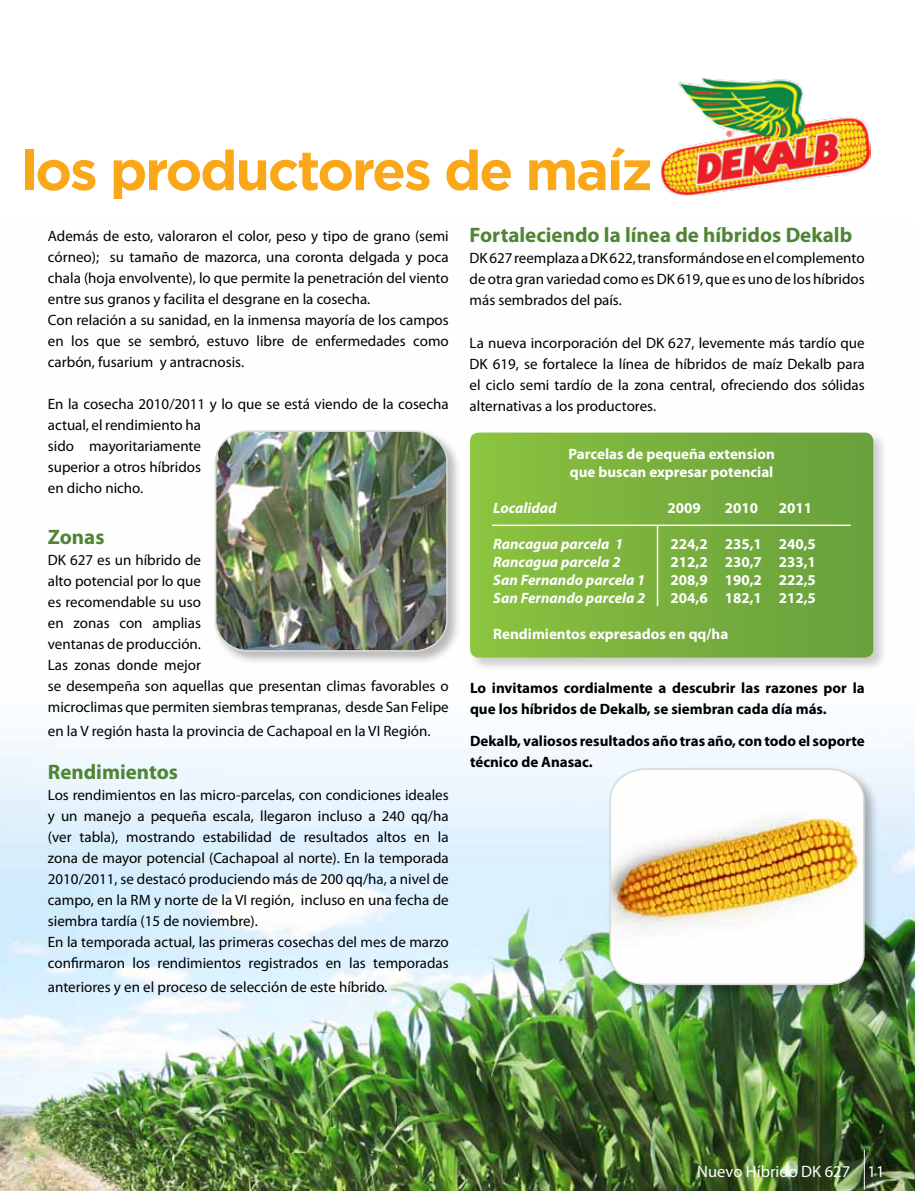
<style>
.page{position:relative;width:915px;height:1191px;background:#fff}
.page>*{position:absolute;margin:0;border:0;box-sizing:border-box;transform-origin:0 0}
.t1{font:700 55.5px "Gotham";letter-spacing:-.04em;color:#faa81a}
.t2{font:700 21px "Myriad Pro";color:#508534}
.t3{font:16.5px "Myriad Pro";color:#fff}
.t4{font:15px/21px "Myriad Pro";color:#000}
.t5{font:700 15px/21px "Myriad Pro";color:#000}
.t6{font:700 15px/18px "Myriad Pro";color:#fff}
.t7{font:italic 700 15px "Myriad Pro";color:#fff}
</style>
<div class="page">
<img style="left:0;top:740px;width:914px;height:451px">
<img style="left:661px;top:78px;width:209px;height:117px">
<div style="left:607px;top:766px;width:271px;height:233px;background:#000;opacity:.28"></div>
<img style="left:608px;top:767px;width:257px;height:219px">
<div style="left:467px;top:430px;width:420px;height:242px;background:#000;opacity:.2"></div>
<svg style="left:470px;top:432px;width:403px;height:225px;background:#79b13e"></svg>
<hr style="left:492px;top:524px;width:358px;height:2px;background:#fff">
<hr style="left:656px;top:525px;width:2px;height:81px;background:#fff">
<div style="left:212px;top:428px;width:249px;height:238px;background:#000;opacity:.28"></div>
<img style="left:215px;top:431px;width:232px;height:220px">
<div style="left:215px;top:430px;width:232px;height:221px;border:2px solid #d8dad9;border-radius:32px"></div>
<hr style="left:863px;top:1149px;width:1px;height:40px;background:#fff">
<h1 class="t1" style="left:21px;top:134px;width:633px">los productores de maíz</h1>
<h2 class="t2" style="left:469px;top:222px;width:384px">Fortaleciendo la línea de híbridos Dekalb</h2>
<p class="t4" style="left:469px;top:248px;width:396px;text-align:justify">DK 627 reemplaza a DK 622, transformándose en el complemento de otra gran variedad como es DK 619, que es uno de los híbridos más sembrados del país.</p>
<p class="t4" style="left:469px;top:332px;width:396px;text-align:justify">La nueva incorporación del DK 627, levemente más tardío que DK 619, se fortalece la línea de híbridos de maíz Dekalb para el ciclo semi tardío de la zona central, ofreciendo dos sólidas alternativas a los productores.</p>
<p class="t4" style="left:48px;top:226px;width:402px">Además de esto, valoraron el color, peso y tipo de grano (semi córneo); su tamaño de mazorca, una coronta delgada y poca chala (hoja envolvente), lo que permite la penetración del viento entre sus granos y facilita el desgrane en la cosecha.<br>Con relación a su sanidad, en la inmensa mayoría de los campos en los que se sembró, estuvo libre de enfermedades como carbón, fusarium y antracnosis.</p>
<p class="t4" style="left:48px;top:394px;width:402px">En la cosecha 2010/2011 y lo que se está viendo de la cosecha actual, el rendimiento ha<br>sido mayoritariamente<br>superior a otros híbridos<br>en dicho nicho.</p>
<h2 class="t2" style="left:48px;top:523px;width:58px">Zonas</h2>
<p class="t4" style="left:48px;top:549px;width:402px">DK 627 es un híbrido de<br>alto potencial por lo que<br>es recomendable su uso<br>en zonas con amplias<br>ventanas de producción.<br>Las zonas donde mejor<br>se desempeña son aquellas que presentan climas favorables o microclimas que permiten siembras tempranas, desde San Felipe</p>
<p class="t4" style="left:48px;top:720px;width:384px">en la V región hasta la provincia de Cachapoal en la VI Región.</p>
<h2 class="t2" style="left:48px;top:758px;width:132px">Rendimientos</h2>
<p class="t4" style="left:48px;top:784px;width:402px">Los rendimientos en las micro-parcelas, con condiciones ideales y un manejo a pequeña escala, llegaron incluso a 240 qq/ha (ver tabla), mostrando estabilidad de resultados altos en la zona de mayor potencial (Cachapoal al norte). En la temporada 2010/2011, se destacó produciendo más de 200 qq/ha, a nivel de campo, en la RM y norte de la VI región, incluso en una fecha de siembra tardía (15 de noviembre).<br>En la temporada actual, las primeras cosechas del mes de marzo confirmaron los rendimientos registrados en las temporadas</p>
<p class="t4" style="left:48px;top:976px;width:341px">anteriores y en el proceso de selección de este híbrido.</p>
<p class="t6" style="left:568px;top:444px;width:208px">Parcelas de pequeña extension que buscan expresar potencial</p>
<p class="t7" style="left:493px;top:498px;width:65px">Localidad</p>
<p class="t6" style="left:667px;top:498px;width:35px">2009</p>
<p class="t6" style="left:724px;top:498px;width:35px">2010</p>
<p class="t6" style="left:778px;top:498px;width:35px">2011</p>
<p class="t7" style="left:493px;top:534px;width:131px">Rancagua parcela 1</p>
<p class="t6" style="left:670px;top:534px;width:147px">224,2 235,1 240,5</p>
<p class="t7" style="left:493px;top:552px;width:129px">Rancagua parcela 2</p>
<p class="t6" style="left:670px;top:552px;width:147px">212,2 230,7 233,1</p>
<p class="t7" style="left:493px;top:570px;width:153px">San Fernando parcela 1</p>
<p class="t6" style="left:670px;top:570px;width:147px">208,9 190,2 222,5</p>
<p class="t7" style="left:493px;top:588px;width:153px">San Fernando parcela 2</p>
<p class="t6" style="left:670px;top:588px;width:147px">204,6 182,1 212,5</p>
<p class="t6" style="left:493px;top:624px;width:236px">Rendimientos expresados en qq/ha</p>
<p class="t5" style="left:470px;top:677px;width:396px">Lo invitamos cordialmente a descubrir las razones por la que los híbridos de Dekalb, se siembran cada día más.</p>
<p class="t5" style="left:470px;top:729px;width:396px">Dekalb, valiosos resultados año tras año, con todo el soporte técnico de Anasac.</p>
<p class="t3" style="left:697px;top:1161px;width:189px">Nuevo Híbrido DK 627 11</p>
</div>
